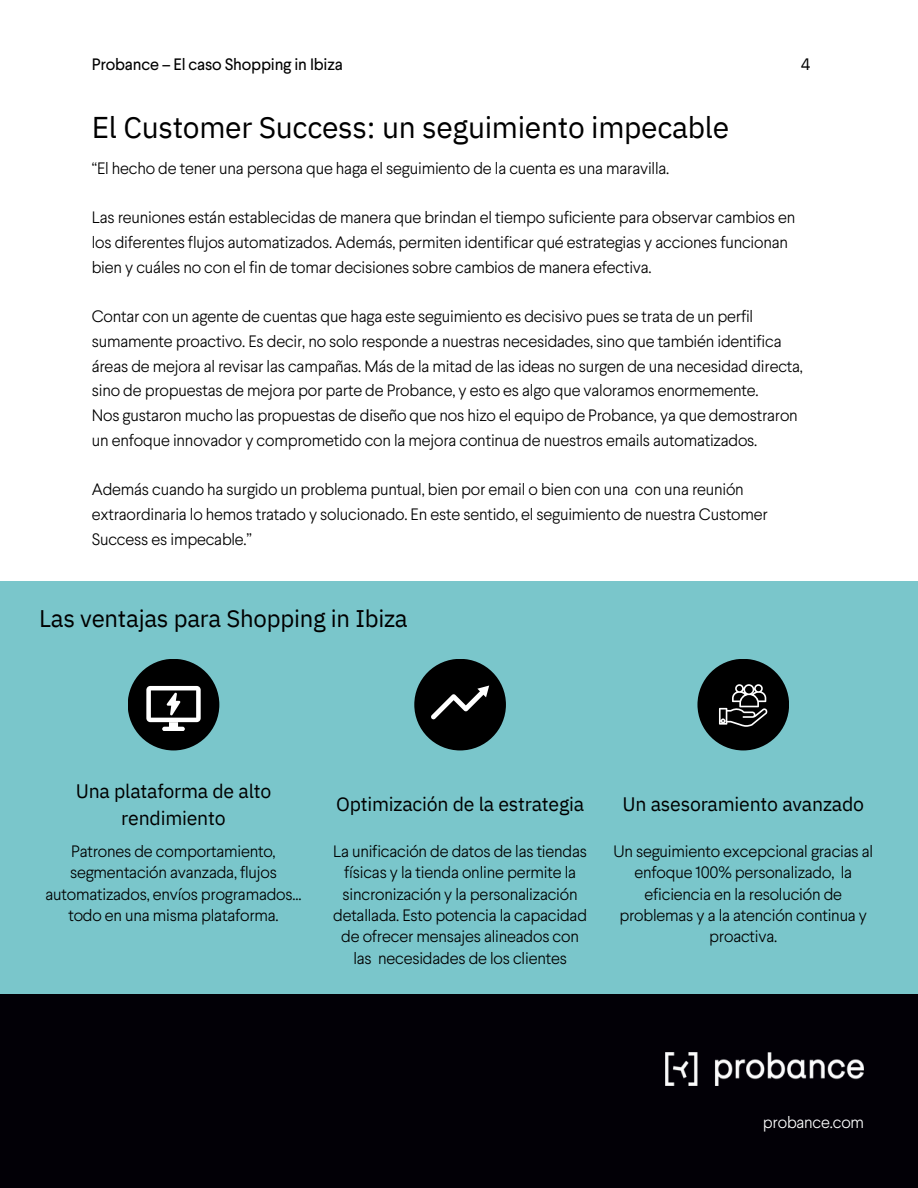
<style>
.page{position:relative;width:918px;height:1188px;background:#fff}
.page>*{position:absolute;margin:0;border:0;box-sizing:border-box;transform-origin:0 0}
.t1{font:30px "IBM Plex Sans";letter-spacing:-.01em;color:#000}
.t2{font:24px "IBM Plex Sans";letter-spacing:-.01em;color:#000}
.t3{font:19.5px/27px "IBM Plex Sans";letter-spacing:-.01em;color:#000;text-align:center}
.t4{font:300 16.5px/21.3px "Larsseit";letter-spacing:-.01em;color:#000}
.t5{font:16.5px "Larsseit";letter-spacing:-.01em;color:#000}
.t6{font:300 16.5px "Larsseit";letter-spacing:-.01em;color:#fff}
.t7{font:16.5px "IBM Plex Sans";color:#000}
</style>
<div class="page">
<div style="left:0;top:581px;width:918px;height:468px;background:#7ac6cb"></div>
<div style="left:0;top:994px;width:918px;height:194px;background:#020006"></div>
<img style="left:666px;top:1053px;width:198px;height:32px">
<div style="left:697px;top:659px;width:92px;height:91px;background:#000;border-radius:50%"></div>
<svg style="left:719px;top:684px;width:48px;height:43px"></svg>
<div style="left:128px;top:659px;width:91px;height:91px;background:#000;border-radius:50%"></div>
<hr style="left:162px;top:727px;width:23px;height:4px;background:#fff;border-radius:2px">
<svg style="left:146px;top:686px;width:54px;height:36px"></svg>
<div style="left:414px;top:659px;width:92px;height:91px;background:#000;border-radius:50%"></div>
<svg style="left:431px;top:686px;width:58px;height:33px"></svg>
<h3 class="t5" style="left:92px;top:54px;width:253px">Probance – El caso Shopping in Ibiza</h3>
<h3 class="t7" style="left:801px;top:53px;width:11px">4</h3>
<h3 class="t1" style="left:92px;top:107px;width:639px">El Customer Success: un seguimiento impecable</h3>
<p class="t4" style="left:92px;top:157px;width:579px">“El hecho de tener una persona que haga el seguimiento de la cuenta es una maravilla.</p>
<h2 class="t4" style="left:92px;top:204px;width:705px;line-height:24.8px">Las reuniones están establecidas de manera que brindan el tiempo suficiente para observar cambios en los diferentes flujos automatizados. Además, permiten identificar qué estrategias y acciones funcionan bien y cuáles no con el fin de tomar decisiones sobre cambios de manera efectiva.</h2>
<p class="t4" style="left:92px;top:303px;width:713px;line-height:24.8px">Contar con un agente de cuentas que haga este seguimiento es decisivo pues se trata de un perfil sumamente proactivo. Es decir, no solo responde a nuestras necesidades, sino que también identifica áreas de mejora al revisar las campañas. Más de la mitad de las ideas no surgen de una necesidad directa, sino de propuestas de mejora por parte de Probance, y esto es algo que valoramos enormemente.</p>
<p class="t4" style="left:92px;top:402px;width:708px;line-height:24.8px">Nos gustaron mucho las propuestas de diseño que nos hizo el equipo de Probance, ya que demostraron un enfoque innovador y comprometido con la mejora continua de nuestros emails automatizados.</p>
<p class="t4" style="left:92px;top:477px;width:678px;line-height:24.8px">Además cuando ha surgido un problema puntual, bien por email o bien con una con una reunión extraordinaria lo hemos tratado y solucionado. En este sentido, el seguimiento de nuestra Customer<br>Success es impecable.”</p>
<p class="t2" style="left:39px;top:603px;width:370px">Las ventajas para Shopping in Ibiza</p>
<p class="t3" style="left:76px;top:777px;width:197px">Una plataforma de alto rendimiento</p>
<p class="t4" style="left:46px;top:840px;width:257px;text-align:center">Patrones de comportamiento, segmentación avanzada, flujos automatizados, envíos programados... todo en una misma plataforma.</p>
<p class="t3" style="left:336px;top:790px;width:250px">Optimización de la estrategia</p>
<p class="t4" style="left:333px;top:840px;width:255px;text-align:center">La unificación de datos de las tiendas físicas y la tienda online permite la sincronización y la personalización detallada. Esto potencia la capacidad de ofrecer mensajes alineados con las necesidades de los clientes</p>
<h1 class="t3" style="left:623px;top:790px;width:243px">Un asesoramiento avanzado</h1>
<p class="t4" style="left:613px;top:840px;width:261px;text-align:center">Un seguimiento excepcional gracias al enfoque 100% personalizado, la eficiencia en la resolución de problemas y a la atención continua y proactiva.</p>
<p class="t6" style="left:763px;top:1112px;width:103px">probance.com</p>
</div>
